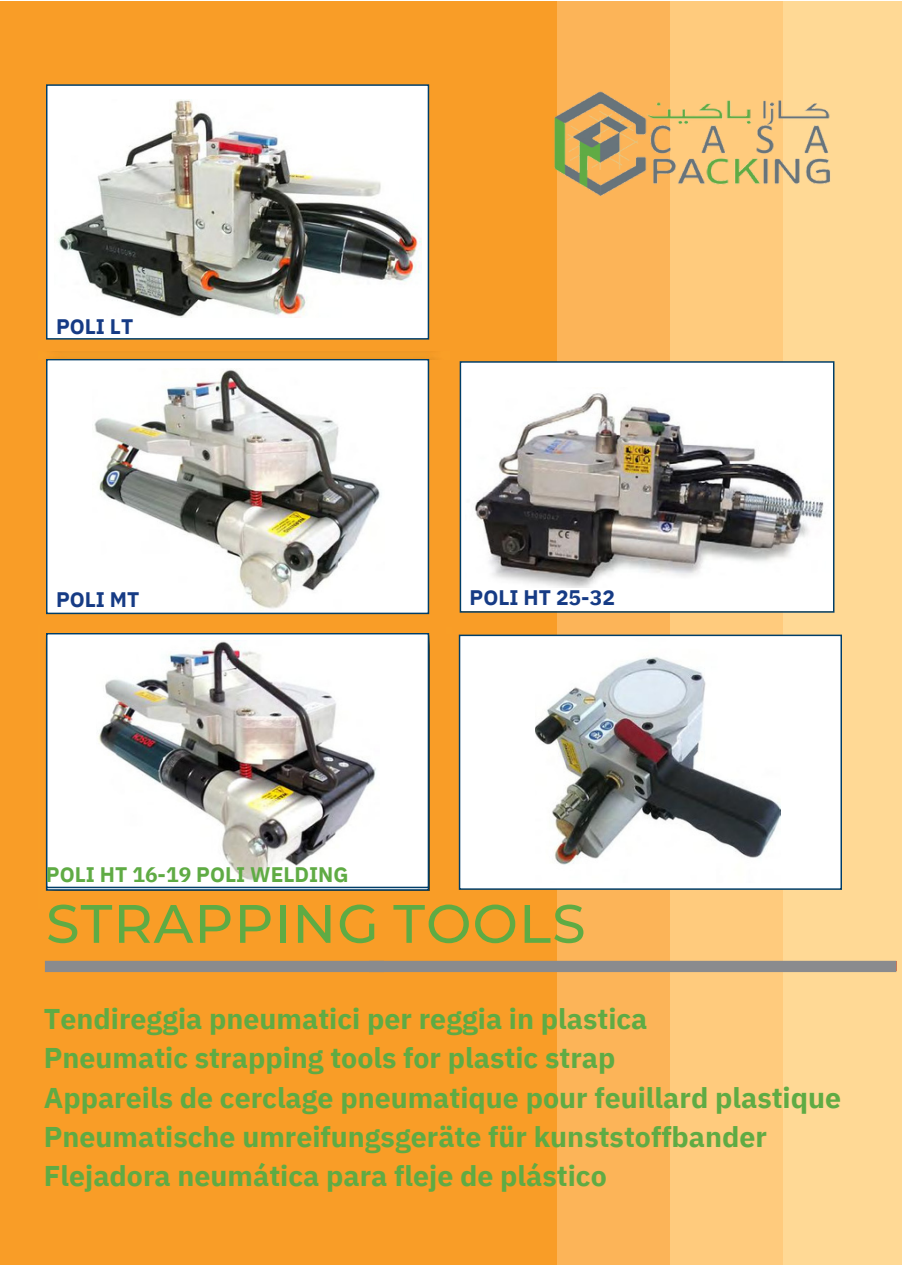
<style>
.page{position:relative;width:902px;height:1268px;background:#fff}
.page>*{position:absolute;margin:0;border:0;box-sizing:border-box;transform-origin:0 0}
.t1{font:500 54px "Montserrat";letter-spacing:.02em;color:#5fab44}
.t2{font:700 28.5px/39.5px "IBM Plex Sans";color:#5fab44}
.t3{font:700 21px "IBM Plex Sans";color:#163b85}
.t4{font:700 21px "IBM Plex Sans";color:#5fab44}
</style>
<div class="page">
<div style="left:0;top:1px;width:557px;height:1264px;background:#f99d27"></div>
<div style="left:557px;top:1px;width:113px;height:1264px;background:#fcb458"></div>
<div style="left:670px;top:1px;width:113px;height:1264px;background:#ffcb7d"></div>
<div style="left:783px;top:1px;width:117px;height:1264px;background:#ffd995"></div>
<svg style="left:46px;top:84px;width:383px;height:256px;background:#c4c4c1"></svg>
<img style="left:53px;top:357px;width:382px;height:3px">
<svg style="left:46px;top:359px;width:383px;height:255px;background:#d7d8d6"></svg>
<svg style="left:46px;top:633px;width:383px;height:255px;background:#d4d4d4"></svg>
<svg style="left:458px;top:635px;width:383px;height:255px;background:#d5d6d7"></svg>
<svg style="left:459px;top:361px;width:375px;height:252px;background:#c2c1c0"></svg>
<img style="left:554px;top:91px;width:276px;height:105px">
<div style="left:369px;top:961px;width:527px;height:11px;background:#8a8b8e"></div>
<div style="left:45px;top:961px;width:339px;height:11px;background:#8a8b8e"></div>
<p class="t3" style="left:56px;top:312px;width:79px">POLI LT</p>
<p class="t3" style="left:56px;top:585px;width:85px">POLI MT</p>
<p class="t3" style="left:469px;top:584px;width:147px">POLI HT 25-32</p>
<p class="t4" style="left:46px;top:860px;width:304px">POLI HT 16-19 POLI WELDING</p>
<p class="t1" style="left:46px;top:890px;width:541px">STRAPPING TOOLS</p>
<p class="t2" style="left:44px;top:998px;width:605px">Tendireggia pneumatici per reggia in plastica</p>
<p class="t2" style="left:44px;top:1038px;width:573px">Pneumatic strapping tools for plastic strap</p>
<p class="t2" style="left:44px;top:1077px;width:798px">Appareils de cerclage pneumatique pour feuillard plastique<br>Pneumatische umreifungsgeräte für kunststoffbander<br>Flejadora neumática para fleje de plástico</p>
</div>
